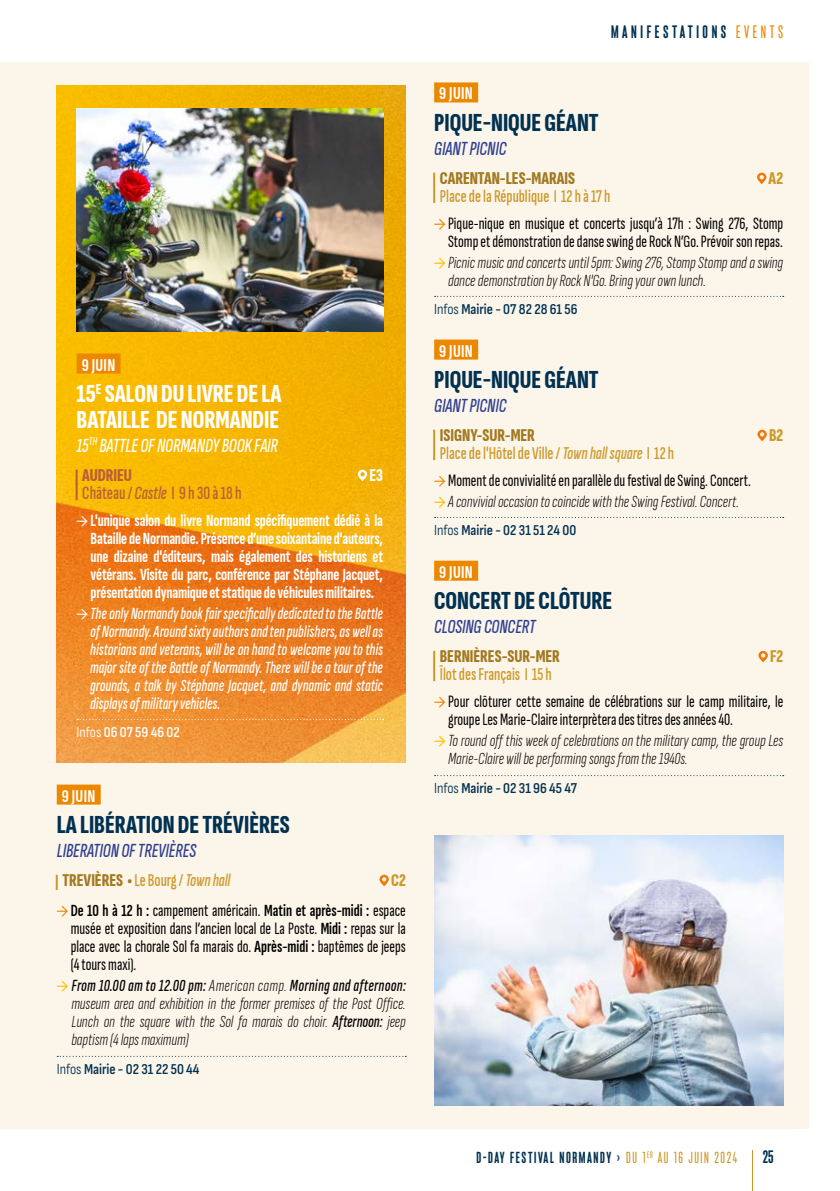
<style>
.page{position:relative;width:840px;height:1191px;background:#fff}
.page>*{position:absolute;margin:0;border:0;box-sizing:border-box;transform-origin:0 0}
.t1{font:800 26px "Attractive Extra Cond";color:#003151}
.t2{font:800 26px/26px "Attractive Extra Cond";color:#fff}
.t3{font:italic 500 20px "Attractive Extra Cond";color:#2d3e90}
.t4{font:italic 500 20px "Attractive Extra Cond";color:#fff}
.t5{font:500 18.8px "Attractive Extra Cond";color:#bb5c38}
.t6{font:500 18px "Attractive Extra Cond";color:#cc9827}
.t7{font:800 18px "Attractive Extra Cond";color:#a1791f}
.t8{font:700 18px "Attractive Extra Cond";letter-spacing:.02em;color:#fff}
.t9{font:100 18px "Monopol";letter-spacing:.2em;color:#003151}
.t10{font:800 18px "Attractive Extra Cond";color:#cc9827}
.t11{font:800 18px "Attractive Extra Cond";color:#bb5c38}
.t12{font:800 18px "Attractive Extra Cond";color:#fff}
.t13{font:17px/18px "Attractive Extra Cond";color:#000;text-align:justify}
.t14{font:italic 300 17px/18px "Attractive Extra Cond";color:#000}
.t15{font:italic 500 17px/18px "Attractive Extra Cond";color:#fff;text-align:justify}
.t16{font:700 17px/18px "Attractive Extra Cond";letter-spacing:-.01em;color:#fff;text-align:justify}
.t17{font:100 16px "Monopol";letter-spacing:.1em;color:#003151}
.t18{font:600 15px "Attractive Cond";color:#003151}
.t19{font:600 15px "Attractive Cond";color:#fff}
.s1{font-style:italic}
.s2{font-family:"Monopol";font-weight:500}
.s3{font-family:"Monopol";font-style:normal}
.s4{font-weight:300}
.s5{font-weight:500;color:#cc9827}
.s6{font-weight:500;font-style:italic;color:#cc9827}
.s7{font-family:"Monopol";font-weight:500;color:#ec8700}
.s8{font-weight:600}
.s9{font-family:"Monopol";font-weight:500;font-style:normal;color:#fcc000}
.s10{font-weight:500}
.s11{font-weight:500;color:#ec8700}
.s12{font-family:"Attractive Cond";font-weight:400}
</style>
<div class="page">
<div style="left:0;top:62px;width:808px;height:1066px;background:#fcf5ea"></div>
<img style="left:57px;top:85px;width:348px;height:677px">
<img style="left:77px;top:109px;width:306px;height:222px">
<div style="left:57px;top:784px;width:44px;height:20px;background:#ec8700"></div>
<svg style="left:56px;top:874px;width:2px;height:16px"></svg>
<svg style="left:57px;top:1055px;width:349px;height:1px"></svg>
<svg style="left:379px;top:874px;width:9px;height:12px"></svg>
<div style="left:434px;top:82px;width:44px;height:20px;background:#ec8700"></div>
<svg style="left:433px;top:173px;width:2px;height:30px"></svg>
<svg style="left:434px;top:296px;width:349px;height:1px"></svg>
<div style="left:434px;top:339px;width:44px;height:20px;background:#ec8700"></div>
<svg style="left:433px;top:430px;width:2px;height:30px"></svg>
<svg style="left:434px;top:517px;width:349px;height:1px"></svg>
<div style="left:434px;top:560px;width:44px;height:20px;background:#ec8700"></div>
<svg style="left:433px;top:651px;width:2px;height:30px"></svg>
<svg style="left:434px;top:775px;width:349px;height:1px"></svg>
<svg style="left:757px;top:173px;width:9px;height:11px"></svg>
<svg style="left:757px;top:430px;width:9px;height:11px"></svg>
<svg style="left:758px;top:651px;width:9px;height:11px"></svg>
<div style="left:77px;top:353px;width:43px;height:20px;background:#ec8700"></div>
<svg style="left:76px;top:470px;width:2px;height:30px"></svg>
<svg style="left:77px;top:719px;width:306px;height:1px"></svg>
<svg style="left:357px;top:470px;width:10px;height:11px"></svg>
<img style="left:434px;top:836px;width:348px;height:270px">
<hr style="left:752px;top:1150px;width:1px;height:41px;background:#cc9827">
<p class="t8" style="left:82px;top:354px;width:35px">9 JUIN</p>
<h1 class="t2" style="left:77px;top:380px;width:206px">15<sup>E</sup> SALON DU LIVRE DE LA<br>BATAILLE DE NORMANDIE</h1>
<p class="t4" style="left:77px;top:434px;width:203px">15<sup>TH</sup> BATTLE OF NORMANDY BOOK FAIR</p>
<p class="t11" style="left:82px;top:464px;width:51px">AUDRIEU</p>
<p class="t12" style="left:369px;top:464px;width:15px">E3</p>
<p class="t5" style="left:82px;top:483px;width:161px">Château / <span class="s1">Castle</span> I 9 h 30 à 18 h</p>
<p class="t16" style="left:90px;top:511px;width:294px;text-indent:-14px"><span class="s2">→</span> L'unique salon du livre Normand spécifiquement dédié à la Bataille de Normandie. Présence d’une soixantaine d'auteurs, une dizaine d'éditeurs, mais également des historiens et vétérans. Visite du parc, conférence par Stéphane Jacquet, présentation dynamique et statique de véhicules militaires.</p>
<p class="t15" style="left:90px;top:604px;width:294px;text-indent:-14px"><span class="s3">→</span>The only Normandy book fair specifically dedicated to the Battle of Normandy. Around sixty authors and ten publishers, as well as historians and veterans, will be on hand to welcome you to this major site of the Battle of Normandy. There will be a tour of the grounds, a talk by Stéphane Jacquet, and dynamic and static displays of military vehicles.</p>
<p class="t19" style="left:77px;top:723px;width:104px"><span class="s4">Infos</span> 06 07 59 46 02</p>
<p class="t8" style="left:62px;top:785px;width:35px">9 JUIN</p>
<h1 class="t1" style="left:57px;top:809px;width:234px">LA LIBÉRATION DE TRÉVIÈRES</h1>
<p class="t3" style="left:57px;top:839px;width:141px">LIBERATION OF TREVIÈRES</p>
<p class="t7" style="left:62px;top:869px;width:169px">TREVIÈRES • <span class="s5">Le Bourg /</span> <span class="s6">Town hall</span></p>
<p class="t10" style="left:391px;top:869px;width:16px">C2</p>
<p class="t13" style="left:71px;top:901px;width:336px;text-indent:-14px"><span class="s7">→</span> <span class="s8">De 10 h à 12 h :</span> campement américain. <span class="s8">Matin et après-midi :</span> espace musée et exposition dans l’ancien local de La Poste. <span class="s8">Midi :</span> repas sur la place avec la chorale Sol fa marais do. <span class="s8">Après-midi :</span> baptêmes de jeeps (4 tours maxi).</p>
<p class="t14" style="left:71px;top:976px;width:336px;text-align:justify;text-indent:-15px"><span class="s9">→</span> <span class="s10">From 10.00 am to 12.00 pm:</span> American camp. <span class="s10">Morning and afternoon: </span>museum area and exhibition in the former premises of the Post Office.<br>Lunch on the square with the Sol fa marais do choir. <span class="s10">Afternoon:</span> jeep baptism (4 laps maximum)</p>
<p class="t18" style="left:57px;top:1060px;width:144px"><span class="s4">Infos</span> Mairie - 02 31 22 50 44</p>
<p class="t9" style="left:610px;top:22px;width:173px">MANIFESTATIONS <span class="s11">EVENTS</span></p>
<p class="t8" style="left:439px;top:83px;width:35px">9 JUIN</p>
<h1 class="t1" style="left:434px;top:107px;width:166px">PIQUE-NIQUE GÉANT</h1>
<p class="t3" style="left:434px;top:137px;width:74px">GIANT PICNIC</p>
<p class="t7" style="left:439px;top:167px;width:137px">CARENTAN-LES-MARAIS</p>
<p class="t10" style="left:768px;top:167px;width:16px">A2</p>
<p class="t6" style="left:439px;top:186px;width:172px">Place de la République I 12 h à 17 h</p>
<p class="t13" style="left:434px;top:214px;width:350px;text-align:right"><span class="s7">→</span> Pique-nique en musique et concerts jusqu’à 17h : Swing 276, Stomp<br>Stomp et démonstration de danse swing de Rock N’Go. Prévoir son repas.</p>
<p class="t14" style="left:448px;top:253px;width:336px;text-indent:-14px"><span class="s9">→</span> Picnic music and concerts until 5pm: Swing 276, Stomp Stomp and a swing dance demonstration by Rock N'Go. Bring your own lunch.</p>
<p class="t18" style="left:434px;top:300px;width:145px"><span class="s4">Infos</span> Mairie - 07 82 28 61 56</p>
<p class="t8" style="left:439px;top:340px;width:35px">9 JUIN</p>
<h1 class="t1" style="left:434px;top:364px;width:166px">PIQUE-NIQUE GÉANT</h1>
<p class="t3" style="left:434px;top:394px;width:74px">GIANT PICNIC</p>
<p class="t7" style="left:439px;top:424px;width:97px">ISIGNY-SUR-MER</p>
<p class="t10" style="left:768px;top:424px;width:16px">B2</p>
<p class="t6" style="left:439px;top:443px;width:236px">Place de l'Hôtel de Ville / <span class="s1">Town hall square</span> I 12 h</p>
<p class="t13" style="left:434px;top:471px;width:318px"><span class="s7">→</span> Moment de convivialité en parallèle du festival de Swing. Concert.</p>
<p class="t14" style="left:434px;top:492px;width:306px"><span class="s9">→</span> A convivial occasion to coincide with the Swing Festival. Concert.</p>
<p class="t18" style="left:434px;top:521px;width:143px"><span class="s4">Infos</span> Mairie - 02 31 51 24 00</p>
<p class="t8" style="left:439px;top:561px;width:35px">9 JUIN</p>
<h1 class="t1" style="left:434px;top:585px;width:179px">CONCERT DE CLÔTURE</h1>
<p class="t3" style="left:434px;top:615px;width:103px">CLOSING CONCERT</p>
<p class="t7" style="left:439px;top:645px;width:121px">BERNIÈRES-SUR-MER</p>
<p class="t10" style="left:769px;top:645px;width:15px">F2</p>
<p class="t6" style="left:439px;top:664px;width:113px">Îlot des Français I 15 h</p>
<p class="t13" style="left:448px;top:692px;width:336px;text-indent:-14px"><span class="s7">→</span> Pour clôturer cette semaine de célébrations sur le camp militaire, le groupe Les Marie-Claire interprètera des titres des années 40.</p>
<p class="t14" style="left:448px;top:731px;width:336px;text-indent:-14px"><span class="s9">→</span> To round off this week of celebrations on the military camp, the group Les<br>Marie-Claire will be performing songs from the 1940s.</p>
<p class="t18" style="left:434px;top:779px;width:144px"><span class="s4">Infos</span> Mairie - 02 31 96 45 47</p>
<p class="t17" style="left:476px;top:1149px;width:262px">D-DAY FESTIVAL NORMANDY <span class="s12">›</span> <span class="s5">DU 1</span><sup>ER</sup> <span class="s5">AU 16 JUIN 2024</span></p>
<p class="t9" style="left:762px;top:1147px;width:12px">25</p>
</div>
